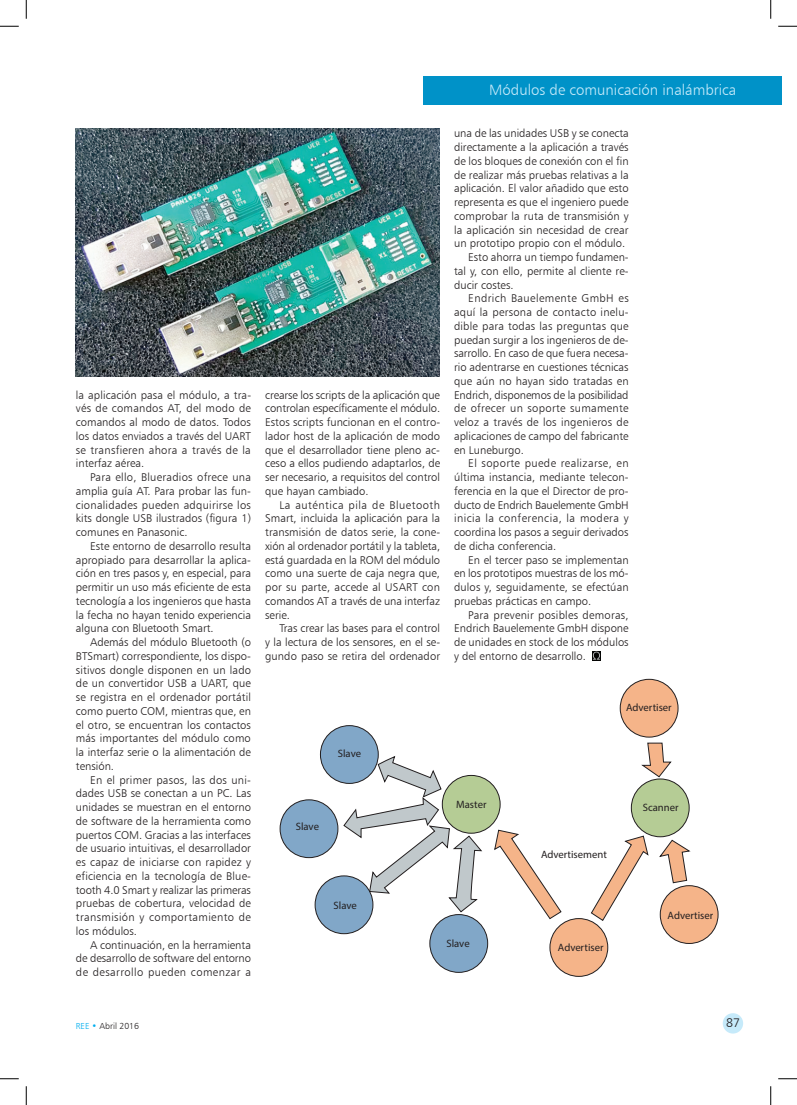
<style>
.page{position:relative;width:797px;height:1105px;background:#fff}
.page>*{position:absolute;margin:0;border:0;box-sizing:border-box;transform-origin:0 0}
.t1{font:15px "Humanist 777 BT Light B";color:#c6eafa}
.t2{font:12.5px "Humanist 777 BT Light B";color:#231f20}
.t3{font:11.25px/13.8px "Humanist 777 BT Light B";color:#231f20;text-align:justify}
.t4{font:11.25px "Humanist 777 BT Light B";letter-spacing:.02em;color:#231f20}
.t5{font:11.25px "Humanist 777 BT Light B";letter-spacing:.035em;color:#231f20}
.t6{font:11.25px "Humanist 777 BT Light B";letter-spacing:.025em;color:#231f20}
.t7{font:10.62px "Myriad Pro";color:#231f20}
.t8{font:8.75px "Humanist 777 BT Light B";color:#231f20}
.s1{color:#00aeef}
</style>
<div class="page">
<div style="left:423px;top:76px;width:358px;height:29px;background:#0092c8"></div>
<div style="left:722px;top:1013px;width:21px;height:20px;background:#c6eafa;border-radius:50%"></div>
<svg style="left:592px;top:651px;width:9px;height:10px"></svg>
<img style="left:76px;top:129px;width:364px;height:247px">
<div style="left:320px;top:726px;width:58px;height:57px;background:#81a7c8;border-radius:50%"></div>
<div style="left:320px;top:725px;width:59px;height:59px;border:1px solid #231f20;border-radius:50%"></div>
<div style="left:280px;top:800px;width:58px;height:58px;background:#81a7c8;border-radius:50%"></div>
<div style="left:280px;top:799px;width:58px;height:59px;border:1px solid #231f20;border-radius:50%"></div>
<div style="left:315px;top:876px;width:58px;height:58px;background:#81a7c8;border-radius:50%"></div>
<div style="left:315px;top:875px;width:58px;height:59px;border:1px solid #231f20;border-radius:50%"></div>
<div style="left:430px;top:914px;width:57px;height:58px;background:#81a7c8;border-radius:50%"></div>
<div style="left:429px;top:914px;width:59px;height:59px;border:1px solid #231f20;border-radius:50%"></div>
<div style="left:442px;top:775px;width:58px;height:58px;background:#b5cc95;border-radius:50%"></div>
<div style="left:550px;top:918px;width:57px;height:58px;background:#f5b489;border-radius:50%"></div>
<div style="left:549px;top:918px;width:59px;height:59px;border:1px solid #231f20;border-radius:50%"></div>
<div style="left:660px;top:886px;width:58px;height:57px;background:#f5b489;border-radius:50%"></div>
<div style="left:659px;top:885px;width:59px;height:59px;border:1px solid #231f20;border-radius:50%"></div>
<div style="left:631px;top:779px;width:58px;height:58px;background:#b5cc95;border-radius:50%"></div>
<div style="left:631px;top:778px;width:58px;height:59px;border:1px solid #231f20;border-radius:50%"></div>
<div style="left:620px;top:679px;width:58px;height:58px;background:#f5b489;border-radius:50%"></div>
<div style="left:619px;top:679px;width:59px;height:58px;border:1px solid #231f20;border-radius:50%"></div>
<svg style="left:343px;top:757px;width:140px;height:156px"></svg>
<svg style="left:494px;top:829px;width:68px;height:91px"></svg>
<svg style="left:590px;top:835px;width:59px;height:87px"></svg>
<svg style="left:659px;top:839px;width:32px;height:45px"></svg>
<svg style="left:641px;top:742px;width:31px;height:36px"></svg>
<svg style="left:0;top:25px;width:19px;height:2px"></svg>
<svg style="left:778px;top:25px;width:19px;height:2px"></svg>
<svg style="left:0;top:1078px;width:19px;height:1px"></svg>
<svg style="left:778px;top:1078px;width:19px;height:1px"></svg>
<svg style="left:25px;top:0;width:2px;height:19px"></svg>
<svg style="left:25px;top:1086px;width:2px;height:19px"></svg>
<svg style="left:770px;top:0;width:1px;height:19px"></svg>
<svg style="left:770px;top:1086px;width:1px;height:19px"></svg>
<p class="t3" style="left:76px;top:388px;width:177px">la aplicación pasa el módulo, a tra&shy;vés de comandos AT, del modo de comandos al modo de datos. Todos los datos enviados a través del UART se transfieren ahora a través de la interfaz aérea.</p>
<p class="t3" style="left:76px;top:470px;width:177px;text-indent:14px">Para ello, Blueradios ofrece una amplia guía AT. Para probar las fun&shy;cionalidades pueden adquirirse los kits dongle USB ilustrados (figura 1) comunes en Panasonic.</p>
<p class="t3" style="left:76px;top:539px;width:177px;text-indent:14px">Este entorno de desarrollo resulta apropiado para desarrollar la aplica&shy;ción en tres pasos y, en especial, para permitir un uso más eficiente de esta tecnología a los ingenieros que hasta la fecha no hayan tenido experiencia alguna con Bluetooth Smart.</p>
<p class="t3" style="left:76px;top:635px;width:177px;text-indent:14px">Además del módulo Bluetooth (o BTSmart) correspondiente, los dispo&shy;sitivos dongle disponen en un lado de un convertidor USB a UART, que se registra en el ordenador portátil como puerto COM, mientras que, en el otro, se encuentran los contactos más importantes del módulo como la interfaz serie o la alimentación de tensión.</p>
<p class="t3" style="left:76px;top:773px;width:177px;text-indent:14px">En el primer pasos, las dos uni&shy;dades USB se conectan a un PC. Las unidades se muestran en el entorno de software de la herramienta como puertos COM. Gracias a las interfaces de usuario intuitivas, el desarrollador es capaz de iniciarse con rapidez y eficiencia en la tecnología de Blue&shy;tooth 4.0 Smart y realizar las primeras pruebas de cobertura, velocidad de transmisión y comportamiento de los módulos.</p>
<p class="t3" style="left:76px;top:938px;width:177px;text-indent:14px">A continuación, en la herramienta de desarrollo de software del entorno de desarrollo pueden comenzar a</p>
<p class="t3" style="left:265px;top:388px;width:176px">crearse los scripts de la aplicación que controlan específicamente el módulo.<br>Estos scripts funcionan en el contro&shy;lador host de la aplicación de modo que el desarrollador tiene pleno ac&shy;ceso a ellos pudiendo adaptarlos, de ser necesario, a requisitos del control que hayan cambiado.</p>
<p class="t3" style="left:265px;top:498px;width:176px;text-indent:14px">La auténtica pila de Bluetooth Smart, incluida la aplicación para la transmisión de datos serie, la cone&shy;xión al ordenador portátil y la tableta, está guardada en la ROM del módulo como una suerte de caja negra que, por su parte, accede al USART con comandos AT a través de una interfaz serie.</p>
<p class="t3" style="left:265px;top:621px;width:176px;text-indent:14px">Tras crear las bases para el control y la lectura de los sensores, en el se&shy;gundo paso se retira del ordenador</p>
<h1 class="t1" style="left:489px;top:81px;width:249px">Módulos de comunicación inalámbrica</h1>
<p class="t3" style="left:454px;top:126px;width:176px">una de las unidades USB y se conecta</p>
<p class="t3" style="left:454px;top:140px;width:176px">directamente a la aplicación a través</p>
<p class="t3" style="left:454px;top:154px;width:176px">de los bloques de conexión con el fin</p>
<p class="t3" style="left:454px;top:168px;width:176px">de realizar más pruebas relativas a la</p>
<p class="t3" style="left:454px;top:181px;width:176px">aplicación. El valor añadido que esto</p>
<p class="t3" style="left:454px;top:195px;width:176px">representa es que el ingeniero puede</p>
<p class="t3" style="left:454px;top:209px;width:176px">comprobar la ruta de transmisión y</p>
<p class="t3" style="left:454px;top:223px;width:176px">la aplicación sin necesidad de crear</p>
<p class="t3" style="left:454px;top:236px;width:173px">un prototipo propio con el módulo.</p>
<p class="t3" style="left:468px;top:250px;width:162px">Esto ahorra un tiempo fundamen-</p>
<p class="t3" style="left:454px;top:264px;width:176px">tal y, con ello, permite al cliente re-</p>
<p class="t3" style="left:454px;top:278px;width:61px">ducir costes.</p>
<p class="t5" style="left:468px;top:291px;width:162px">Endrich Bauelemente GmbH es</p>
<p class="t4" style="left:454px;top:305px;width:176px">aquí la persona de contacto inelu-</p>
<p class="t3" style="left:454px;top:319px;width:176px">dible para todas las preguntas que</p>
<p class="t3" style="left:454px;top:333px;width:176px">puedan surgir a los ingenieros de de-</p>
<p class="t3" style="left:454px;top:346px;width:176px">sarrollo. En caso de que fuera necesa-</p>
<p class="t3" style="left:454px;top:360px;width:176px">rio adentrarse en cuestiones técnicas</p>
<p class="t3" style="left:454px;top:374px;width:176px">que aún no hayan sido tratadas en</p>
<p class="t3" style="left:454px;top:388px;width:176px">Endrich, disponemos de la posibilidad</p>
<p class="t6" style="left:454px;top:401px;width:176px">de ofrecer un soporte sumamente</p>
<p class="t4" style="left:454px;top:415px;width:176px">veloz a través de los ingenieros de</p>
<p class="t3" style="left:454px;top:429px;width:176px">aplicaciones de campo del fabricante</p>
<p class="t3" style="left:454px;top:443px;width:71px">en Luneburgo.</p>
<p class="t5" style="left:468px;top:456px;width:162px">El soporte puede realizarse, en</p>
<p class="t3" style="left:454px;top:470px;width:176px">última instancia, mediante telecon-</p>
<p class="t3" style="left:454px;top:484px;width:176px">ferencia en la que el Director de pro-</p>
<p class="t3" style="left:454px;top:498px;width:176px">ducto de Endrich Bauelemente GmbH</p>
<p class="t5" style="left:454px;top:511px;width:176px">inicia la conferencia, la modera y</p>
<p class="t3" style="left:454px;top:525px;width:176px">coordina los pasos a seguir derivados</p>
<p class="t3" style="left:454px;top:539px;width:104px">de dicha conferencia.</p>
<p class="t3" style="left:468px;top:553px;width:162px">En el tercer paso se implementan</p>
<p class="t3" style="left:454px;top:566px;width:176px">en los prototipos muestras de los mó-</p>
<p class="t3" style="left:454px;top:580px;width:176px">dulos y, seguidamente, se efectúan</p>
<p class="t3" style="left:454px;top:594px;width:139px">pruebas prácticas en campo.</p>
<p class="t4" style="left:468px;top:608px;width:162px">Para prevenir posibles demoras,</p>
<p class="t3" style="left:454px;top:621px;width:176px">Endrich Bauelemente GmbH dispone</p>
<p class="t3" style="left:454px;top:635px;width:176px">de unidades en stock de los módulos</p>
<p class="t3" style="left:454px;top:649px;width:133px">y del entorno de desarrollo.</p>
<p class="t7" style="left:338px;top:747px;width:25px">Slave</p>
<p class="t7" style="left:626px;top:701px;width:47px">Advertiser</p>
<p class="t7" style="left:296px;top:820px;width:25px">Slave</p>
<p class="t7" style="left:333px;top:899px;width:25px">Slave</p>
<p class="t7" style="left:456px;top:798px;width:32px">Master</p>
<p class="t7" style="left:642px;top:800px;width:37px">Scanner</p>
<p class="t7" style="left:541px;top:847px;width:67px">Advertisement</p>
<p class="t7" style="left:667px;top:908px;width:47px">Advertiser</p>
<p class="t7" style="left:446px;top:937px;width:25px">Slave</p>
<p class="t7" style="left:558px;top:940px;width:47px">Advertiser</p>
<p class="t8" style="left:76px;top:1020px;width:65px"><span class="s1">REE •</span> Abril 2016</p>
<p class="t2" style="left:726px;top:1015px;width:16px">87</p>
</div>
